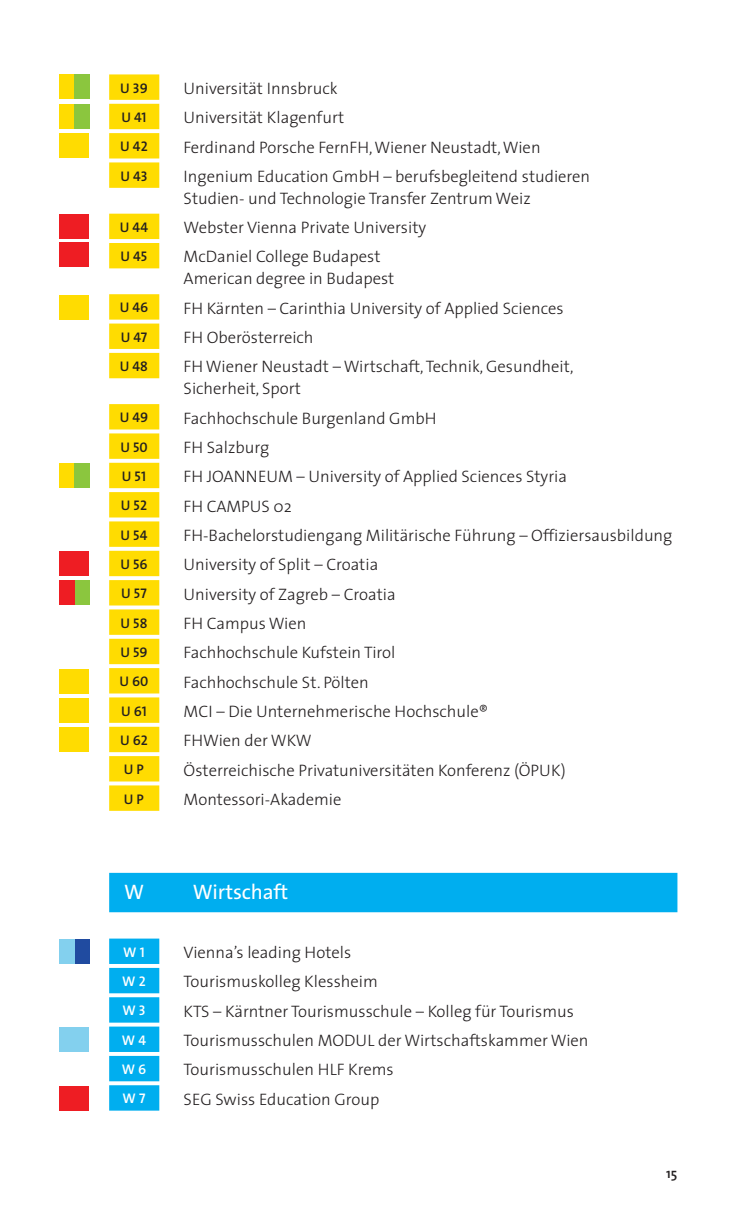
<style>
.page{position:relative;width:737px;height:1226px;background:#fff}
.page>*{position:absolute;margin:0;border:0;box-sizing:border-box;transform-origin:0 0}
.t1{font:21px "The Sans";letter-spacing:-.005em;color:#fff}
.t2{font:300 16.62px/21.9px "The Sans";color:#231f20}
.t3{font:14px "The Sans Semi Bold Caps";color:#231f20}
.t4{font:14px "The Sans Semi Bold Caps";color:#fff}
.t5{font:600 14px "The Sans";color:#231f20}
</style>
<div class="page">
<div style="left:109px;top:74px;width:50px;height:26px;background:#ffdc01"></div>
<div style="left:109px;top:104px;width:50px;height:25px;background:#ffdc01"></div>
<div style="left:109px;top:133px;width:50px;height:25px;background:#ffdc01"></div>
<div style="left:109px;top:162px;width:50px;height:26px;background:#ffdc01"></div>
<div style="left:109px;top:214px;width:50px;height:25px;background:#ffdc01"></div>
<div style="left:109px;top:243px;width:50px;height:25px;background:#ffdc01"></div>
<div style="left:109px;top:294px;width:50px;height:25px;background:#ffdc01"></div>
<div style="left:109px;top:323px;width:50px;height:26px;background:#ffdc01"></div>
<div style="left:109px;top:353px;width:50px;height:25px;background:#ffdc01"></div>
<div style="left:109px;top:404px;width:50px;height:25px;background:#ffdc01"></div>
<div style="left:109px;top:433px;width:50px;height:26px;background:#ffdc01"></div>
<div style="left:109px;top:463px;width:50px;height:25px;background:#ffdc01"></div>
<div style="left:109px;top:492px;width:50px;height:25px;background:#ffdc01"></div>
<div style="left:109px;top:521px;width:50px;height:26px;background:#ffdc01"></div>
<div style="left:109px;top:550px;width:50px;height:26px;background:#ffdc01"></div>
<div style="left:109px;top:580px;width:50px;height:25px;background:#ffdc01"></div>
<div style="left:109px;top:609px;width:50px;height:25px;background:#ffdc01"></div>
<div style="left:109px;top:638px;width:50px;height:26px;background:#ffdc01"></div>
<div style="left:109px;top:668px;width:50px;height:25px;background:#ffdc01"></div>
<div style="left:109px;top:697px;width:50px;height:25px;background:#ffdc01"></div>
<div style="left:109px;top:726px;width:50px;height:26px;background:#ffdc01"></div>
<div style="left:109px;top:756px;width:50px;height:25px;background:#ffdc01"></div>
<div style="left:109px;top:785px;width:50px;height:25px;background:#ffdc01"></div>
<div style="left:109px;top:872px;width:568px;height:40px;background:#00aeef"></div>
<div style="left:109px;top:938px;width:50px;height:25px;background:#00aeef"></div>
<div style="left:109px;top:967px;width:50px;height:26px;background:#00aeef"></div>
<div style="left:109px;top:997px;width:50px;height:25px;background:#00aeef"></div>
<div style="left:109px;top:1026px;width:50px;height:25px;background:#00aeef"></div>
<div style="left:109px;top:1055px;width:50px;height:26px;background:#00aeef"></div>
<div style="left:109px;top:1085px;width:50px;height:25px;background:#00aeef"></div>
<div style="left:60px;top:74px;width:29px;height:25px;background:#ffdc01"></div>
<div style="left:74px;top:74px;width:15px;height:25px;background:#8bc63e"></div>
<div style="left:60px;top:104px;width:29px;height:25px;background:#ffdc01"></div>
<div style="left:74px;top:104px;width:15px;height:25px;background:#8bc63e"></div>
<div style="left:60px;top:133px;width:29px;height:25px;background:#ffdc01"></div>
<div style="left:60px;top:214px;width:29px;height:24px;background:#ee1d23"></div>
<div style="left:60px;top:243px;width:29px;height:24px;background:#ee1d23"></div>
<div style="left:60px;top:295px;width:29px;height:24px;background:#ffdc01"></div>
<div style="left:60px;top:462px;width:29px;height:25px;background:#ffdc01"></div>
<div style="left:74px;top:462px;width:15px;height:25px;background:#8bc63e"></div>
<div style="left:60px;top:551px;width:29px;height:25px;background:#ee1d23"></div>
<div style="left:60px;top:580px;width:29px;height:25px;background:#ee1d23"></div>
<div style="left:75px;top:580px;width:14px;height:25px;background:#8bc63e"></div>
<div style="left:60px;top:669px;width:29px;height:24px;background:#ffdc01"></div>
<div style="left:60px;top:698px;width:29px;height:24px;background:#ffdc01"></div>
<div style="left:60px;top:727px;width:29px;height:24px;background:#ffdc01"></div>
<div style="left:60px;top:938px;width:29px;height:25px;background:#83d0ee"></div>
<div style="left:75px;top:938px;width:14px;height:25px;background:#204ba0"></div>
<div style="left:60px;top:1027px;width:29px;height:24px;background:#83d0ee"></div>
<div style="left:60px;top:1085px;width:29px;height:25px;background:#ee1d23"></div>
<p class="t3" style="left:120px;top:83px;width:29px">U 39</p>
<p class="t2" style="left:184px;top:79px;width:155px">Universität Innsbruck</p>
<p class="t3" style="left:121px;top:112px;width:27px">U 41</p>
<p class="t2" style="left:184px;top:108px;width:162px">Universität Klagenfurt</p>
<p class="t3" style="left:120px;top:142px;width:29px">U 42</p>
<p class="t2" style="left:184px;top:138px;width:358px">Ferdinand Porsche FernFH, Wiener Neustadt, Wien</p>
<p class="t3" style="left:120px;top:171px;width:29px">U 43</p>
<p class="t2" style="left:184px;top:167px;width:408px">Ingenium Education GmbH – berufsbegleitend studieren<br>Studien- und Technologie Transfer Zentrum Weiz</p>
<p class="t3" style="left:120px;top:222px;width:30px">U 44</p>
<p class="t2" style="left:184px;top:218px;width:244px">Webster Vienna Private University</p>
<p class="t3" style="left:121px;top:252px;width:28px">U 45</p>
<p class="t2" style="left:184px;top:247px;width:212px">McDaniel College Budapest<br>American degree in Budapest</p>
<p class="t3" style="left:120px;top:303px;width:30px">U 46</p>
<p class="t2" style="left:184px;top:299px;width:381px">FH Kärnten – Carinthia University of Applied Sciences</p>
<p class="t3" style="left:121px;top:332px;width:28px">U 47</p>
<p class="t2" style="left:184px;top:328px;width:131px">FH Oberösterreich</p>
<p class="t3" style="left:120px;top:361px;width:30px">U 48</p>
<p class="t2" style="left:184px;top:357px;width:391px">FH Wiener Neustadt – Wirtschaft, Technik, Gesundheit,<br>Sicherheit, Sport</p>
<p class="t3" style="left:120px;top:413px;width:30px">U 49</p>
<p class="t2" style="left:184px;top:408px;width:254px">Fachhochschule Burgenland GmbH</p>
<p class="t3" style="left:120px;top:442px;width:29px">U 50</p>
<p class="t2" style="left:184px;top:438px;width:87px">FH Salzburg</p>
<p class="t3" style="left:122px;top:471px;width:26px">U 51</p>
<p class="t2" style="left:184px;top:467px;width:385px">FH JOANNEUM – University of Applied Sciences Styria</p>
<p class="t3" style="left:121px;top:501px;width:28px">U 52</p>
<p class="t2" style="left:184px;top:496px;width:110px">FH CAMPUS 02</p>
<p class="t3" style="left:121px;top:530px;width:28px">U 54</p>
<p class="t2" style="left:184px;top:526px;width:490px">FH-Bachelorstudiengang Militärische Führung – Offiziersausbildung</p>
<p class="t3" style="left:120px;top:559px;width:29px">U 56</p>
<p class="t2" style="left:184px;top:555px;width:196px">University of Split – Croatia</p>
<p class="t3" style="left:121px;top:589px;width:27px">U 57</p>
<p class="t2" style="left:184px;top:584px;width:213px">University of Zagreb – Croatia</p>
<p class="t3" style="left:120px;top:618px;width:28px">U 58</p>
<p class="t2" style="left:184px;top:614px;width:124px">FH Campus Wien</p>
<p class="t3" style="left:120px;top:647px;width:29px">U 59</p>
<p class="t2" style="left:184px;top:643px;width:213px">Fachhochschule Kufstein Tirol</p>
<p class="t3" style="left:119px;top:676px;width:30px">U 60</p>
<p class="t2" style="left:184px;top:672px;width:187px">Fachhochschule St. Pölten</p>
<p class="t3" style="left:121px;top:706px;width:27px">U 61</p>
<p class="t2" style="left:184px;top:702px;width:306px">MCI – Die Unternehmerische Hochschule®</p>
<p class="t3" style="left:120px;top:735px;width:29px">U 62</p>
<p class="t2" style="left:184px;top:731px;width:130px">FHWien der WKW</p>
<p class="t3" style="left:124px;top:764px;width:22px">U P</p>
<p class="t2" style="left:184px;top:760px;width:383px">Österreichische Privatuniversitäten Konferenz (ÖPUK)</p>
<p class="t3" style="left:124px;top:794px;width:22px">U P</p>
<p class="t2" style="left:184px;top:789px;width:159px">Montessori-Akademie</p>
<p class="t1" style="left:124px;top:883px;width:21px">W</p>
<p class="t1" style="left:193px;top:883px;width:97px">Wirtschaft</p>
<p class="t4" style="left:123px;top:947px;width:23px">W 1</p>
<p class="t2" style="left:184px;top:943px;width:169px">Vienna’s leading Hotels</p>
<p class="t4" style="left:122px;top:976px;width:25px">W 2</p>
<p class="t2" style="left:184px;top:972px;width:196px">Tourismuskolleg Klessheim</p>
<p class="t4" style="left:122px;top:1005px;width:25px">W 3</p>
<p class="t2" style="left:184px;top:1001px;width:392px">KTS – Kärntner Tourismusschule – Kolleg für Tourismus</p>
<p class="t4" style="left:122px;top:1035px;width:26px">W 4</p>
<p class="t2" style="left:184px;top:1030px;width:406px">Tourismusschulen MODUL der Wirtschaftskammer Wien</p>
<p class="t4" style="left:122px;top:1064px;width:26px">W 6</p>
<p class="t2" style="left:184px;top:1060px;width:212px">Tourismusschulen HLF Krems</p>
<p class="t4" style="left:123px;top:1093px;width:24px">W 7</p>
<p class="t2" style="left:184px;top:1089px;width:197px">SEG Swiss Education Group</p>
<p class="t5" style="left:666px;top:1167px;width:13px">15</p>
</div>
